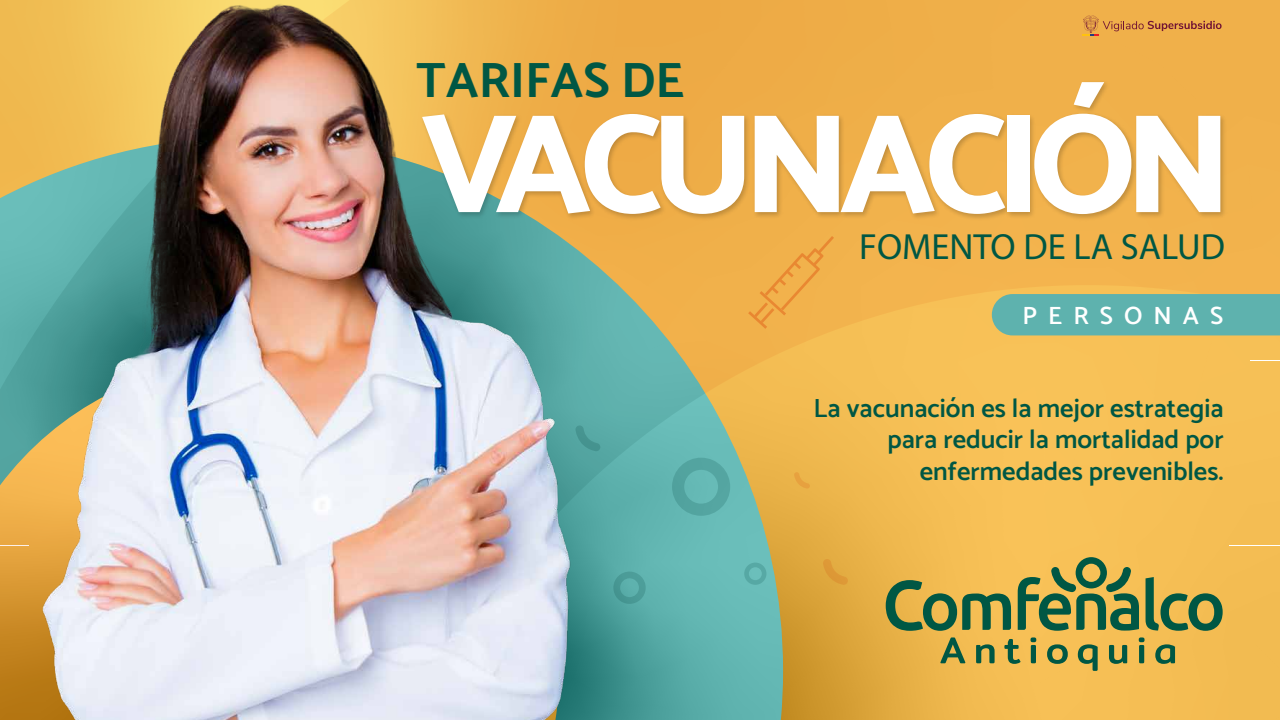
<style>
.page{position:relative;width:1280px;height:720px;background:#fff}
.page>*{position:absolute;margin:0;border:0;box-sizing:border-box;transform-origin:0 0}
.t1{font:800 141.6px "Catamaran";letter-spacing:-.08em;color:#fff}
.t2{font:700 49.9px "Catamaran";color:#005744}
.t3{font:36.5px "Myriad Pro";color:#005744}
.t4{font:600 26.4px/31.7px "Catamaran";color:#005744;text-align:right}
.t5{font:600 25.1px "Catamaran";letter-spacing:.44em;color:#fff}
</style>
<div class="page">
<svg style="left:651px;top:0;width:629px;height:720px;background:#f1b74f"></svg>
<svg style="left:651px;top:274px;width:132px;height:446px;background:#93b58d"></svg>
<img style="left:651px;top:78px;width:590px;height:196px">
<svg style="left:886px;top:580px;width:125px;height:51px;background:#93934b"></svg>
<svg style="left:1018px;top:557px;width:121px;height:74px;background:#92954f"></svg>
<svg style="left:1146px;top:577px;width:77px;height:54px;background:#95954d"></svg>
<svg style="left:940px;top:637px;width:25px;height:26px"></svg>
<svg style="left:976px;top:644px;width:19px;height:19px"></svg>
<svg style="left:1004px;top:639px;width:16px;height:25px"></svg>
<svg style="left:1031px;top:637px;width:5px;height:26px"></svg>
<svg style="left:1047px;top:644px;width:21px;height:20px"></svg>
<svg style="left:1078px;top:644px;width:20px;height:27px"></svg>
<svg style="left:1109px;top:645px;width:18px;height:19px"></svg>
<svg style="left:1139px;top:637px;width:6px;height:26px"></svg>
<svg style="left:1155px;top:644px;width:20px;height:20px"></svg>
<div style="left:992px;top:294px;width:288px;height:41px;background:#5eb2ae"></div>
<svg style="left:748px;top:236px;width:86px;height:93px;background:#f0ad48"></svg>
<svg style="left:794px;top:472px;width:16px;height:17px"></svg>
<svg style="left:823px;top:559px;width:25px;height:26px"></svg>
<svg style="left:672px;top:457px;width:58px;height:59px;background:#5caeaa"></svg>
<svg style="left:744px;top:562px;width:23px;height:23px"></svg>
<img style="left:0;top:0;width:651px;height:720px">
<svg style="left:1083px;top:15px;width:139px;height:21px;background:#de9a46"></svg>
<h2 class="t2" style="left:416px;top:42px;width:270px">TARIFAS DE</h2>
<h1 class="t1" style="left:421px;top:56px;width:813px">VACUNACIÓN</h1>
<h3 class="t3" style="left:859px;top:225px;width:367px">FOMENTO DE LA SALUD</h3>
<p class="t5" style="left:1023px;top:296px;width:202px">PERSONAS</p>
<p class="t4" style="left:814px;top:391px;width:412px">La vacunación es la mejor estrategia para reducir la mortalidad por enfermedades prevenibles.</p>
</div>
